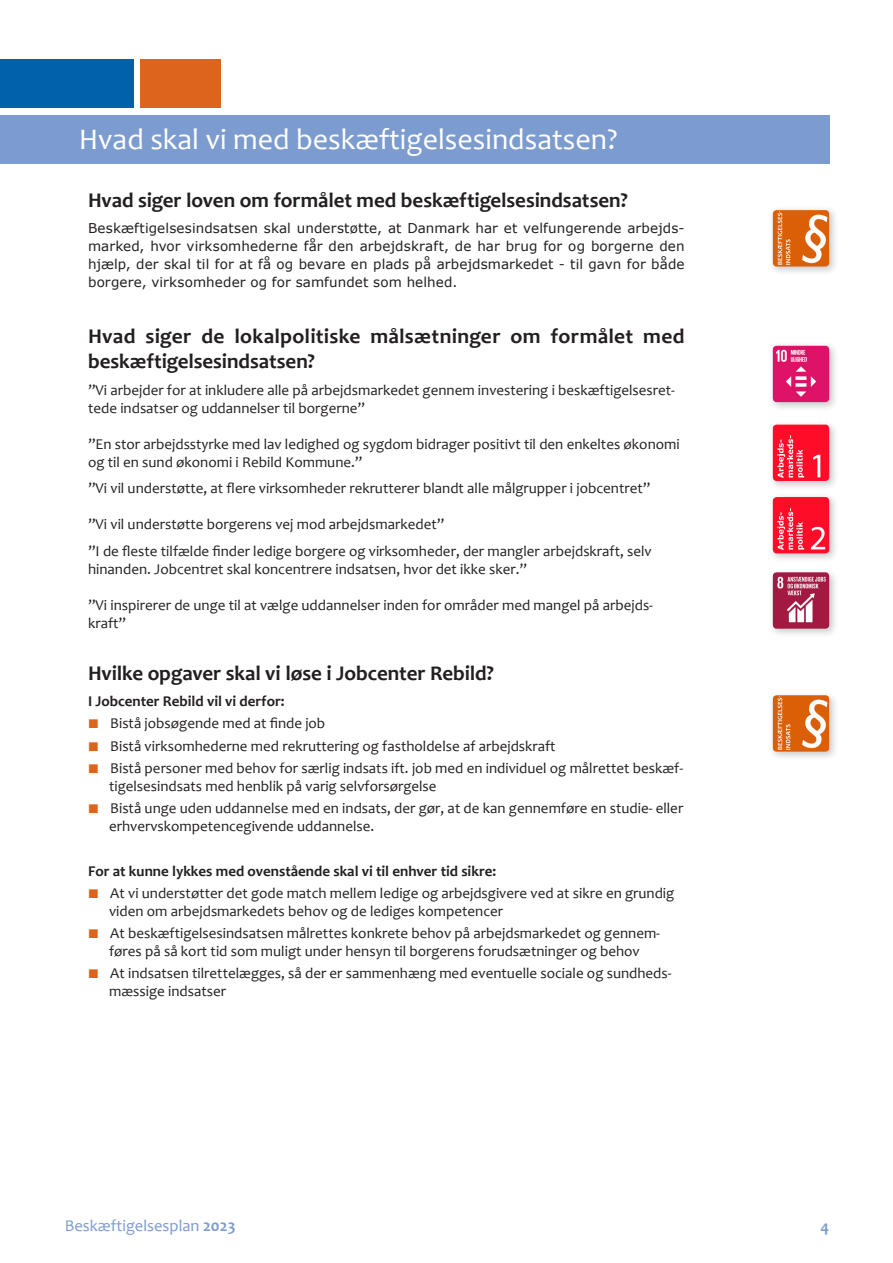
<style>
.page{position:relative;width:893px;height:1263px;background:#fff}
.page>*{position:absolute;margin:0;border:0;box-sizing:border-box;transform-origin:0 0}
.Overskrifter{font:30px "Candara";color:#fff}
.Underoverskrift{font:700 21px/25.2px "Candara";color:#231f20}
.t1{font:16.5px "Candara";color:#7c9bce}
.t2{font:700 16.5px "Candara";color:#7c9bce}
.t3{font:15px/18px "Candara";color:#231f20}
.t4{font:700 15px "Candara";color:#231f20}
.Brødtekst{font:13.5px/18px "Verdana";letter-spacing:.01em;color:#231f20;text-align:justify}
.s1{font-weight:700}
</style>
<div class="page">
<div style="left:768px;top:206px;width:71px;height:70px;background:#231f20;opacity:.25"></div>
<img style="left:773px;top:210px;width:56px;height:56px">
<div style="left:768px;top:341px;width:71px;height:71px;background:#231f20;opacity:.25"></div>
<img style="left:773px;top:346px;width:56px;height:56px">
<div style="left:768px;top:691px;width:71px;height:70px;background:#231f20;opacity:.25"></div>
<img style="left:773px;top:695px;width:56px;height:57px">
<div style="left:0;top:116px;width:829px;height:48px;background:#7c9bce"></div>
<div style="left:0;top:60px;width:134px;height:48px;background:#0161ab"></div>
<div style="left:140px;top:60px;width:81px;height:48px;background:#dc641c"></div>
<div style="left:768px;top:420px;width:71px;height:71px;background:#231f20;opacity:.25"></div>
<img style="left:773px;top:425px;width:56px;height:56px">
<div style="left:768px;top:493px;width:71px;height:70px;background:#231f20;opacity:.25"></div>
<img style="left:773px;top:497px;width:56px;height:56px">
<div style="left:768px;top:568px;width:71px;height:71px;background:#231f20;opacity:.25"></div>
<img style="left:773px;top:572px;width:56px;height:57px">
<p class="Overskrifter" style="left:79px;top:121px;width:540px">Hvad skal vi med beskæftigelsesindsatsen?</p>
<p class="Underoverskrift" style="left:88px;top:187px;width:541px">Hvad siger loven om formålet med beskæftigelsesindsatsen?</p>
<p class="Brødtekst" style="left:88px;top:219px;width:598px">Beskæftigelsesindsatsen skal understøtte, at Danmark har et velfungerende arbejds&shy;marked, hvor virksomhederne får den arbejdskraft, de har brug for og borgerne den hjælp, der skal til for at få og bevare en plads på arbejdsmarkedet - til gavn for både borgere, virksomheder og for samfundet som helhed.</p>
<p class="Underoverskrift" style="left:88px;top:323px;width:598px">Hvad siger de lokalpolitiske målsætninger om formålet med beskæftigelsesindsatsen?</p>
<p class="t3" style="left:88px;top:381px;width:588px">”Vi arbejder for at inkludere alle på arbejdsmarkedet gennem investering i beskæftigelsesret&shy;tede indsatser og uddannelser til borgerne”</p>
<p class="t3" style="left:88px;top:435px;width:593px">”En stor arbejdsstyrke med lav ledighed og sygdom bidrager positivt til den enkeltes økonomi og til en sund økonomi i Rebild Kommune.”</p>
<p class="t3" style="left:88px;top:479px;width:564px">”Vi vil understøtte, at flere virksomheder rekrutterer blandt alle målgrupper i jobcentret”</p>
<p class="t3" style="left:88px;top:515px;width:358px">”Vi vil understøtte borgerens vej mod arbejdsmarkedet”</p>
<p class="t3" style="left:88px;top:542px;width:565px">”I de fleste tilfælde finder ledige borgere og virksomheder, der mangler arbejdskraft, selv hinanden. Jobcentret skal koncentrere indsatsen, hvor det ikke sker.”</p>
<p class="t3" style="left:88px;top:596px;width:566px">”Vi inspirerer de unge til at vælge uddannelser inden for områder med mangel på arbejds&shy;kraft”</p>
<p class="Underoverskrift" style="left:88px;top:660px;width:407px">Hvilke opgaver skal vi løse i Jobcenter Rebild?</p>
<p class="t4" style="left:88px;top:692px;width:198px">I Jobcenter Rebild vil vi derfor:</p>
<p class="t3" style="left:110px;top:714px;width:217px">Bistå jobsøgende med at finde job</p>
<p class="t3" style="left:110px;top:736px;width:447px">Bistå virksomhederne med rekruttering og fastholdelse af arbejdskraft</p>
<p class="t3" style="left:109px;top:759px;width:576px">Bistå personer med behov for særlig indsats ift. job med en individuel og målrettet beskæf&shy;tigelsesindsats med henblik på varig selvforsørgelse</p>
<p class="t3" style="left:109px;top:799px;width:576px">Bistå unge uden uddannelse med en indsats, der gør, at de kan gennemføre en studie- eller erhvervskompetencegivende uddannelse.</p>
<p class="t4" style="left:88px;top:861px;width:410px">For at kunne lykkes med ovenstående skal vi til enhver tid sikre:</p>
<p class="t3" style="left:109px;top:884px;width:567px">At vi understøtter det gode match mellem ledige og arbejdsgivere ved at sikre en grundig viden om arbejdsmarkedets behov og de lediges kompetencer</p>
<p class="t3" style="left:110px;top:924px;width:551px">At beskæftigelsesindsatsen målrettes konkrete behov på arbejdsmarkedet og gennem-</p>
<p class="t3" style="left:109px;top:942px;width:532px">føres på så kort tid som muligt under hensyn til borgerens forudsætninger og behov</p>
<p class="t3" style="left:110px;top:964px;width:563px">At indsatsen tilrettelægges, så der er sammenhæng med eventuelle sociale og sundheds-</p>
<p class="t3" style="left:109px;top:982px;width:118px">mæssige indsatser</p>
<p class="t1" style="left:65px;top:1216px;width:172px">Beskæftigelsesplan <span class="s1">2023</span></p>
<p class="t2" style="left:820px;top:1216px;width:10px">4</p>
</div>
